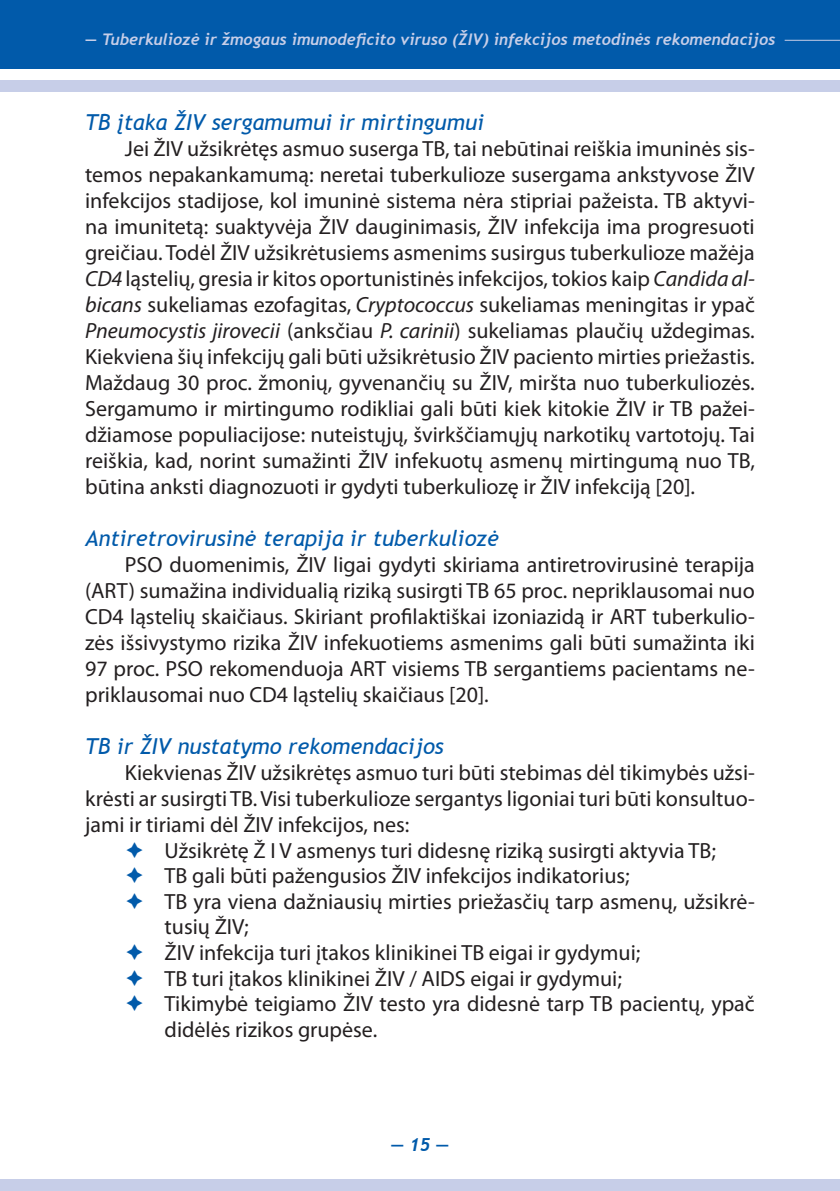
<style>
.page{position:relative;width:840px;height:1191px;background:#fff}
.page>*{position:absolute;margin:0;border:0;box-sizing:border-box;transform-origin:0 0}
.t1{font:22px/26px "Myriad Pro";color:#231f20;text-align:justify}
.t2{font:italic 22px "Trebuchet MS";color:#015aaa}
.t3{font:italic 700 18px "Trebuchet";color:#015aaa}
.t4{font:italic 700 16px "Trebuchet";color:#c7cee8}
.s1{font-style:italic}
</style>
<div class="page">
<div style="left:0;top:0;width:839px;height:69px;background:#015aaa"></div>
<div style="left:0;top:80px;width:839px;height:11px;background:#c7cee8"></div>
<div style="left:0;top:1179px;width:839px;height:12px;background:#c7cee8"></div>
<hr style="left:784px;top:40px;width:55px;height:1px;background:#c7cee8">
<p class="t4" style="left:85px;top:29px;width:691px">— Tuberkuliozė ir žmogaus imunodeficito viruso (ŽIV) infekcijos metodinės rekomendacijos</p>
<p class="t2" style="left:85px;top:109px;width:400px">TB įtaka ŽIV sergamumui ir mirtingumui</p>
<p class="t1" style="left:85px;top:135px;width:671px;text-indent:40px">Jei ŽIV užsikrėtęs asmuo suserga TB, tai nebūtinai reiškia imuninės sis&shy;temos nepakankamumą: neretai tuberkulioze susergama ankstyvose ŽIV infekcijos stadijose, kol imuninė sistema nėra stipriai pažeista. TB aktyvi&shy;na imunitetą: suaktyvėja ŽIV dauginimasis, ŽIV infekcija ima progresuoti greičiau. Todėl ŽIV užsikrėtusiems asmenims susirgus tuberkulioze mažėja <span class="s1">CD4</span> ląstelių, gresia ir kitos oportunistinės infekcijos, tokios kaip <span class="s1">Candida al&shy;bicans</span> sukeliamas ezofagitas, <span class="s1">Cryptococcus</span> sukeliamas meningitas ir ypač <span class="s1">Pneumocystis jirovecii</span> (anksčiau <span class="s1">P. carinii</span>) sukeliamas plaučių uždegimas.<br>Kiekviena šių infekcijų gali būti užsikrėtusio ŽIV paciento mirties priežastis.<br>Maždaug 30 proc. žmonių, gyvenančių su ŽIV, miršta nuo tuberkuliozės.<br>Sergamumo ir mirtingumo rodikliai gali būti kiek kitokie ŽIV ir TB pažei&shy;džiamose populiacijose: nuteistųjų, švirkščiamųjų narkotikų vartotojų. Tai reiškia, kad, norint sumažinti ŽIV infekuotų asmenų mirtingumą nuo TB, būtina anksti diagnozuoti ir gydyti tuberkuliozę ir ŽIV infekciją [20].</p>
<p class="t2" style="left:85px;top:525px;width:415px">Antiretrovirusinė terapija ir tuberkuliozė</p>
<p class="t1" style="left:85px;top:551px;width:670px;text-indent:40px">PSO duomenimis, ŽIV ligai gydyti skiriama antiretrovirusinė terapija (ART) sumažina individualią riziką susirgti TB 65 proc. nepriklausomai nuo CD4 ląstelių skaičiaus. Skiriant profilaktiškai izoniazidą ir ART tuberkulio&shy;zės išsivystymo rizika ŽIV infekuotiems asmenims gali būti sumažinta iki 97 proc. PSO rekomenduoja ART visiems TB sergantiems pacientams ne&shy;priklausomai nuo CD4 ląstelių skaičiaus [20].</p>
<p class="t2" style="left:85px;top:733px;width:360px">TB ir ŽIV nustatymo rekomendacijos</p>
<p class="t1" style="left:125px;top:759px;width:631px">Kiekvienas ŽIV užsikrėtęs asmuo turi būti stebimas dėl tikimybės užsi-</p>
<p class="t1" style="left:85px;top:785px;width:670px">krėsti ar susirgti TB. Visi tuberkulioze sergantys ligoniai turi būti konsultuo-</p>
<p class="t1" style="left:85px;top:811px;width:325px">jami ir tiriami dėl ŽIV infekcijos, nes:</p>
<p class="t1" style="left:164px;top:837px;width:552px">Užsikrėtę Ž I V asmenys turi didesnę riziką susirgti aktyvia TB;</p>
<p class="t1" style="left:164px;top:862px;width:466px">TB gali būti pažengusios ŽIV infekcijos indikatorius;</p>
<p class="t1" style="left:164px;top:888px;width:591px">TB yra viena dažniausių mirties priežasčių tarp asmenų, užsikrė-</p>
<p class="t1" style="left:164px;top:913px;width:85px">tusių ŽIV;</p>
<p class="t1" style="left:164px;top:939px;width:477px">ŽIV infekcija turi įtakos klinikinei TB eigai ir gydymui;</p>
<p class="t1" style="left:164px;top:965px;width:458px">TB turi įtakos klinikinei ŽIV / AIDS eigai ir gydymui;</p>
<p class="t1" style="left:164px;top:990px;width:591px">Tikimybė teigiamo ŽIV testo yra didesnė tarp TB pacientų, ypač</p>
<p class="t1" style="left:164px;top:1016px;width:214px">didėlės rizikos grupėse.</p>
<p class="t3" style="left:390px;top:1133px;width:60px">— 15 —</p>
</div>
